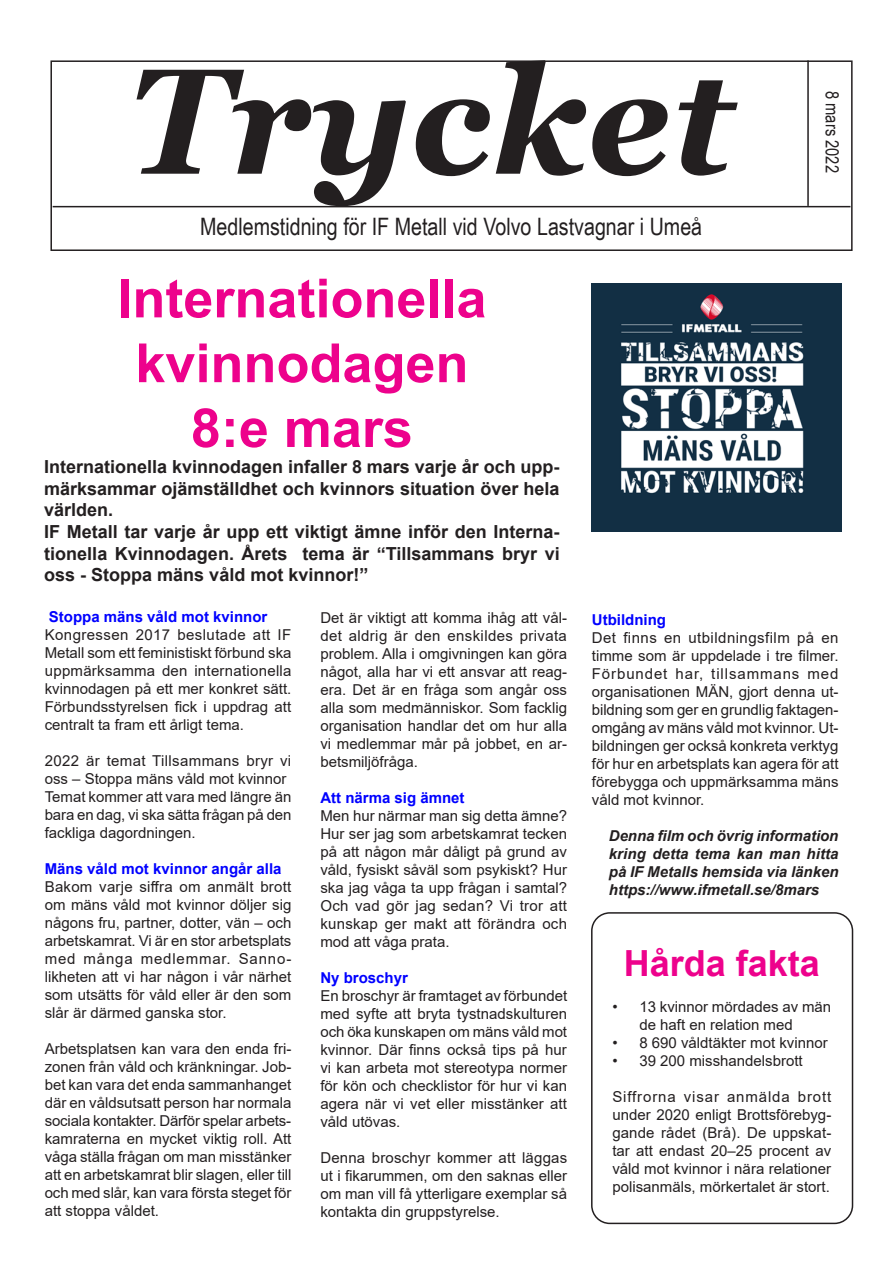
<style>
.page{position:relative;width:893px;height:1263px;background:#fff}
.page>*{position:absolute;margin:0;border:0;box-sizing:border-box;transform-origin:0 0}
.t1{font:italic 700 150px "Georgia";color:#231f20}
.t2{font:700 54px "Arial";color:#ed028c}
.t3{font:700 36px "Arial";color:#ed028c}
.t4{font:24px "Arial Narrow";color:#231f20}
.t5{font:700 18px/21.6px "Arial";color:#231f20;text-align:justify}
.t6{font:18px "Arial Narrow";color:#231f20}
.t7{font:15px/18px "Arial";color:#231f20;text-align:justify}
.t8{font:italic 700 15px/18px "Arial";color:#231f20;text-align:justify}
.t9{font:700 15px "Arial";color:#00f}
</style>
<div class="page">
<div style="left:50px;top:60px;width:803px;height:191px;border:2px solid #231f20"></div>
<hr style="left:53px;top:206px;width:797px;height:1px;background:#231f20">
<hr style="left:807px;top:60px;width:2px;height:146px;background:#231f20">
<img style="left:591px;top:283px;width:250px;height:249px">
<div style="left:591px;top:912px;width:262px;height:312px;border:2px solid #231f20;border-radius:18px"></div>
<p class="t1" style="left:128px;top:24px;width:607px">Trycket</p>
<p class="t4" style="left:200px;top:209px;width:504px">Medlemstidning för IF Metall vid Volvo Lastvagnar i Umeå</p>
<p class="t2" style="left:117px;top:260px;width:371px">Internationella</p>
<p class="t2" style="left:135px;top:325px;width:335px">kvinnodagen</p>
<p class="t2" style="left:191px;top:390px;width:224px">8:e mars</p>
<p class="t6" style="left:845px;top:91px;width:84px;rotate:90deg">8 mars 2022</p>
<p class="t5" style="left:44px;top:456px;width:517px">Internationella kvinnodagen infaller 8 mars varje år och upp&shy;märksammar ojämställdhet och kvinnors situation över hela världen.</p>
<p class="t5" style="left:44px;top:521px;width:517px">IF Metall tar varje år upp ett viktigt ämne inför den Interna&shy;tionella Kvinnodagen. Årets tema är “Tillsammans bryr vi oss - Stoppa mäns våld mot kvinnor!”</p>
<p class="t7" style="left:320px;top:609px;width:248px">Det är viktigt att komma ihåg att vål&shy;det aldrig är den enskildes privata problem. Alla i omgivningen kan göra något, alla har vi ett ansvar att reag&shy;era. Det är en fråga som angår oss alla som medmänniskor. Som facklig organisation handlar det om hur alla vi medlemmar mår på jobbet, en ar&shy;betsmiljöfråga.</p>
<p class="t9" style="left:320px;top:787px;width:146px">Att närma sig ämnet</p>
<p class="t7" style="left:320px;top:807px;width:248px">Men hur närmar man sig detta ämne?<br>Hur ser jag som arbetskamrat tecken på att någon mår dåligt på grund av våld, fysiskt såväl som psykiskt? Hur ska jag våga ta upp frågan i samtal?<br>Och vad gör jag sedan? Vi tror att kunskap ger makt att förändra och mod att våga prata.</p>
<p class="t9" style="left:320px;top:967px;width:89px">Ny broschyr</p>
<p class="t7" style="left:320px;top:987px;width:248px">En broschyr är framtaget av förbundet med syfte att bryta tystnadskulturen och öka kunskapen om mäns våld mot kvinnor. Där finns också tips på hur vi kan arbeta mot stereotypa normer för kön och checklistor för hur vi kan agera när vi vet eller misstänker att våld utövas.</p>
<p class="t7" style="left:320px;top:1149px;width:248px">Denna broschyr kommer att läggas ut i fikarummen, om den saknas eller om man vill få ytterligare exemplar så kontakta din gruppstyrelse.</p>
<p class="t9" style="left:49px;top:606px;width:220px">Stoppa mäns våld mot kvinnor</p>
<p class="t7" style="left:45px;top:626px;width:248px">Kongressen 2017 beslutade att IF Metall som ett feministiskt förbund ska uppmärksamma den internationella kvinnodagen på ett mer konkret sätt.<br>Förbundsstyrelsen fick i uppdrag att centralt ta fram ett årligt tema.</p>
<p class="t7" style="left:45px;top:752px;width:248px">2022 är temat Tillsammans bryr vi oss – Stoppa mäns våld mot kvinnor</p>
<p class="t7" style="left:45px;top:788px;width:248px">Temat kommer att vara med längre än bara en dag, vi ska sätta frågan på den fackliga dagordningen.</p>
<p class="t9" style="left:45px;top:858px;width:238px">Mäns våld mot kvinnor angår alla</p>
<p class="t7" style="left:45px;top:878px;width:248px">Bakom varje siffra om anmält brott om mäns våld mot kvinnor döljer sig någons fru, partner, dotter, vän – och arbetskamrat. Vi är en stor arbetsplats med många medlemmar. Sanno&shy;likheten att vi har någon i vår närhet som utsätts för våld eller är den som slår är därmed ganska stor.</p>
<p class="t7" style="left:45px;top:1040px;width:248px">Arbetsplatsen kan vara den enda fri&shy;zonen från våld och kränkningar. Job&shy;bet kan vara det enda sammanhanget där en våldsutsatt person har normala sociala kontakter. Därför spelar arbets&shy;kamraterna en mycket viktig roll. Att våga ställa frågan om man misstänker att en arbetskamrat blir slagen, eller till och med slår, kan vara första steget för att stoppa våldet.</p>
<p class="t9" style="left:592px;top:609px;width:76px">Utbildning</p>
<p class="t7" style="left:592px;top:628px;width:248px">Det finns en utbildningsfilm på en timme som är uppdelade i tre filmer.<br>Förbundet har, tillsammans med organisationen MÄN, gjort denna ut&shy;bildning som ger en grundlig faktagen&shy;omgång av mäns våld mot kvinnor. Ut&shy;bildningen ger också konkreta verktyg för hur en arbetsplats kan agera för att förebygga och uppmärksamma mäns våld mot kvinnor.</p>
<p class="t8" style="left:609px;top:827px;width:231px">Denna film och övrig information kring detta tema kan man hitta på IF Metalls hemsida via länken https://www.ifmetall.se/8mars</p>
<p class="t3" style="left:624px;top:938px;width:198px">Hårda fakta</p>
<p class="t7" style="left:639px;top:998px;width:193px;text-indent:-27px">• 13 kvinnor mördades av män de haft en relation med</p>
<p class="t7" style="left:612px;top:1034px;width:217px">• 8 690 våldtäkter mot kvinnor</p>
<p class="t7" style="left:612px;top:1052px;width:192px">• 39 200 misshandelsbrott</p>
<p class="t7" style="left:612px;top:1088px;width:221px">Siffrorna visar anmälda brott under 2020 enligt Brottsförebyg&shy;gande rådet (Brå). De uppskat&shy;tar att endast 20–25 procent av våld mot kvinnor i nära relationer polisanmäls, mörkertalet är stort.</p>
</div>
